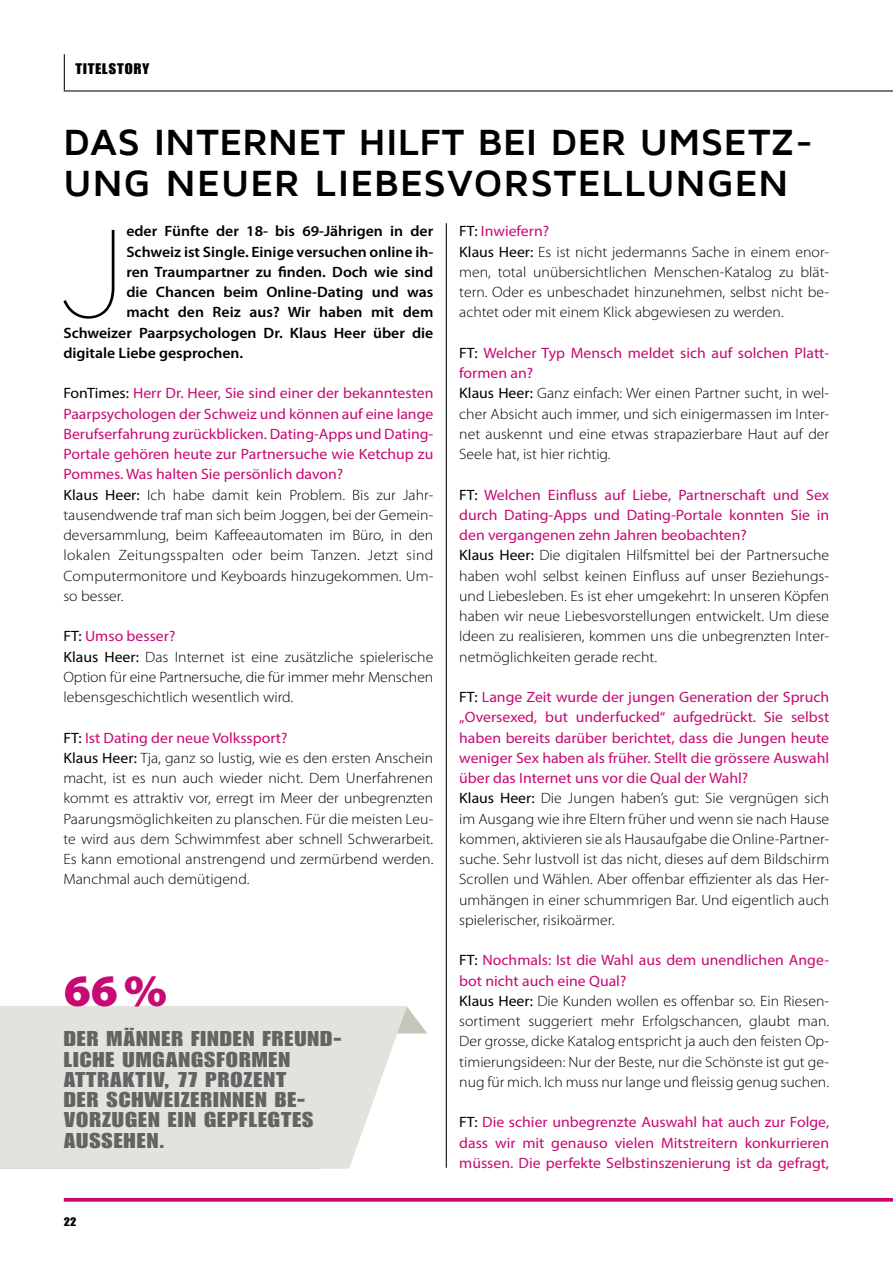
<style>
.page{position:relative;width:893px;height:1263px;background:#fff}
.page>*{position:absolute;margin:0;border:0;box-sizing:border-box;transform-origin:0 0}
.t1{font:100 124.8px "Gotham";color:#000}
.t2{font:900 45px "Myriad Pro";color:#c70973;scale:1.05 1}
.t3{font:700 37.5px/40.5px "Maven Pro";letter-spacing:.01em;color:#000;scale:1.05 1}
.t4{font:21px/20.2px "Impact";letter-spacing:.04em;color:#646363;scale:1.2 1}
.t5{font:300 15px/20.2px "Myriad Pro";color:#000;scale:1.05 1}
.t6{font:600 15px "Myriad Pro";color:#000;scale:1.05 1}
.t7{font:15px/20.2px "Myriad Pro";color:#c70973;text-align:justify;scale:1.05 1}
.t8{font:15px "Impact";letter-spacing:.06em;color:#000;scale:1.1 1}
.t9{font:12px "Impact";color:#000;scale:1.1 1}
.s1{font-weight:400}
.s2{font-weight:400;color:#c70973}
.s3{color:#000}
</style>
<div class="page">
<hr style="left:64px;top:90px;width:829px;height:2px;background:#000">
<hr style="left:64px;top:54px;width:1px;height:36px;background:#000">
<svg style="left:64px;top:1198px;width:829px;height:4px;background:#cb1c7d"></svg>
<hr style="left:446px;top:223px;width:1px;height:945px;background:#000">
<svg style="left:407px;top:1007px;width:20px;height:26px"></svg>
<svg style="left:0;top:1006px;width:407px;height:163px;background:#e4e3de"></svg>
<p class="t8" style="left:75px;top:60px;width:69px">TITELSTORY</p>
<h3 class="t3" style="left:63px;top:123px;width:716px">DAS INTERNET HILFT BEI DER UMSETZ-<br>UNG NEUER LIEBESVORSTELLUNGEN</h3>
<h1 class="t1" style="left:60px;top:206px;width:68px">J</h1>
<p class="t6" style="left:126px;top:222px;width:294px">eder Fünfte der 18- bis 69-Jährigen in der</p>
<p class="t6" style="left:126px;top:242px;width:294px">Schweiz ist Single. Einige versuchen online ih-</p>
<p class="t6" style="left:126px;top:262px;width:294px">ren Traumpartner zu finden. Doch wie sind</p>
<p class="t6" style="left:126px;top:282px;width:294px">die Chancen beim Online-Dating und was</p>
<p class="t6" style="left:126px;top:303px;width:294px">macht den Reiz aus? Wir haben mit dem</p>
<p class="t6" style="left:63px;top:323px;width:354px">Schweizer Paarpsychologen Dr. Klaus Heer über die</p>
<p class="t6" style="left:63px;top:343px;width:173px">digitale Liebe gesprochen.</p>
<p class="t5" style="left:63px;top:383px;width:354px"><span class="s1">FonTimes:</span> <span class="s2">Herr Dr. Heer, Sie sind einer der bekanntesten Paarpsychologen der Schweiz und können auf eine lange Berufserfahrung zurückblicken. Dating-Apps und Dating-Portale gehören heute zur Partnersuche wie Ketchup zu Pommes. Was halten Sie persönlich davon?<br></span><span class="s1">Klaus Heer:</span> Ich habe damit kein Problem. Bis zur Jahr&shy;tausendwende traf man sich beim Joggen, bei der Gemein&shy;deversammlung, beim Kaffeeautomaten im Büro, in den lokalen Zeitungsspalten oder beim Tanzen. Jetzt sind Computermonitore und Keyboards hinzugekommen. Um&shy;so besser.</p>
<p class="t5" style="left:63px;top:626px;width:354px"><span class="s1">FT:</span> <span class="s2">Umso besser?<br></span><span class="s1">Klaus Heer:</span> Das Internet ist eine zusätzliche spielerische Option für eine Partnersuche, die für immer mehr Menschen lebensgeschichtlich wesentlich wird.</p>
<p class="t5" style="left:63px;top:727px;width:354px"><span class="s1">FT:</span> <span class="s2">Ist Dating der neue Volkssport?<br></span><span class="s1">Klaus Heer:</span> Tja, ganz so lustig, wie es den ersten Anschein macht, ist es nun auch wieder nicht. Dem Unerfahrenen kommt es attraktiv vor, erregt im Meer der unbegrenzten Paarungsmöglichkeiten zu planschen. Für die meisten Leu&shy;te wird aus dem Schwimmfest aber schnell Schwerarbeit.<br>Es kann emotional anstrengend und zermürbend werden.<br>Manchmal auch demütigend.</p>
<h2 class="t2" style="left:64px;top:961px;width:100px">66%</h2>
<h3 class="t4" style="left:64px;top:1028px;width:233px">DER MÄNNER FINDEN FREUND-<br>LICHE UMGANGSFORMEN<br>ATTRAKTIV, 77 PROZENT<br>DER SCHWEIZERINNEN BE-<br>VORZUGEN EIN GEPFLEGTES<br>AUSSEHEN.</h3>
<p class="t9" style="left:64px;top:1214px;width:13px">22</p>
<p class="t5" style="left:459px;top:221px;width:354px"><span class="s1">FT:</span> <span class="s2">Inwiefern?<br></span><span class="s1">Klaus Heer:</span> Es ist nicht jedermanns Sache in einem enor&shy;men, total unübersichtlichen Menschen-Katalog zu blät&shy;tern. Oder es unbeschadet hinzunehmen, selbst nicht be&shy;achtet oder mit einem Klick abgewiesen zu werden.</p>
<p class="t5" style="left:459px;top:342px;width:354px"><span class="s1">FT:</span> <span class="s2">Welcher Typ Mensch meldet sich auf solchen Platt&shy;formen an?<br></span><span class="s1">Klaus Heer:</span> Ganz einfach: Wer einen Partner sucht, in wel&shy;cher Absicht auch immer, und sich einigermassen im Inter&shy;net auskennt und eine etwas strapazierbare Haut auf der Seele hat, ist hier richtig.</p>
<p class="t5" style="left:459px;top:484px;width:354px"><span class="s1">FT:</span> <span class="s2">Welchen Einfluss auf Liebe, Partnerschaft und Sex durch Dating-Apps und Dating-Portale konnten Sie in den vergangenen zehn Jahren beobachten?<br></span><span class="s1">Klaus Heer:</span> Die digitalen Hilfsmittel bei der Partnersuche haben wohl selbst keinen Einfluss auf unser Beziehungs&shy;und Liebesleben. Es ist eher umgekehrt: In unseren Köpfen haben wir neue Liebesvorstellungen entwickelt. Um diese Ideen zu realisieren, kommen uns die unbegrenzten Inter&shy;netmöglichkeiten gerade recht.</p>
<p class="t5" style="left:459px;top:687px;width:354px"><span class="s1">FT:</span> <span class="s2">Lange Zeit wurde der jungen Generation der Spruch „Oversexed, but underfucked“ aufgedrückt. Sie selbst haben bereits darüber berichtet, dass die Jungen heute weniger Sex haben als früher. Stellt die grössere Auswahl über das Internet uns vor die Qual der Wahl?<br></span><span class="s1">Klaus Heer:</span> Die Jungen haben’s gut: Sie vergnügen sich im Ausgang wie ihre Eltern früher und wenn sie nach Hause kommen, aktivieren sie als Hausaufgabe die Online-Partner&shy;suche. Sehr lustvoll ist das nicht, dieses auf dem Bildschirm Scrollen und Wählen. Aber offenbar effizienter als das Her&shy;umhängen in einer schummrigen Bar. Und eigentlich auch spielerischer, risikoärmer.</p>
<p class="t5" style="left:459px;top:950px;width:354px"><span class="s1">FT:</span> <span class="s2">Nochmals: Ist die Wahl aus dem unendlichen Ange&shy;bot nicht auch eine Qual?<br></span><span class="s1">Klaus Heer:</span> Die Kunden wollen es offenbar so. Ein Riesen&shy;sortiment suggeriert mehr Erfolgschancen, glaubt man.<br>Der grosse, dicke Katalog entspricht ja auch den feisten Op&shy;timierungsideen: Nur der Beste, nur die Schönste ist gut ge&shy;nug für mich. Ich muss nur lange und fleissig genug suchen.</p>
<p class="t7" style="left:459px;top:1112px;width:354px"><span class="s3">FT:</span> Die schier unbegrenzte Auswahl hat auch zur Folge, dass wir mit genauso vielen Mitstreitern konkurrieren müssen. Die perfekte Selbstinszenierung ist da gefragt,</p>
</div>
